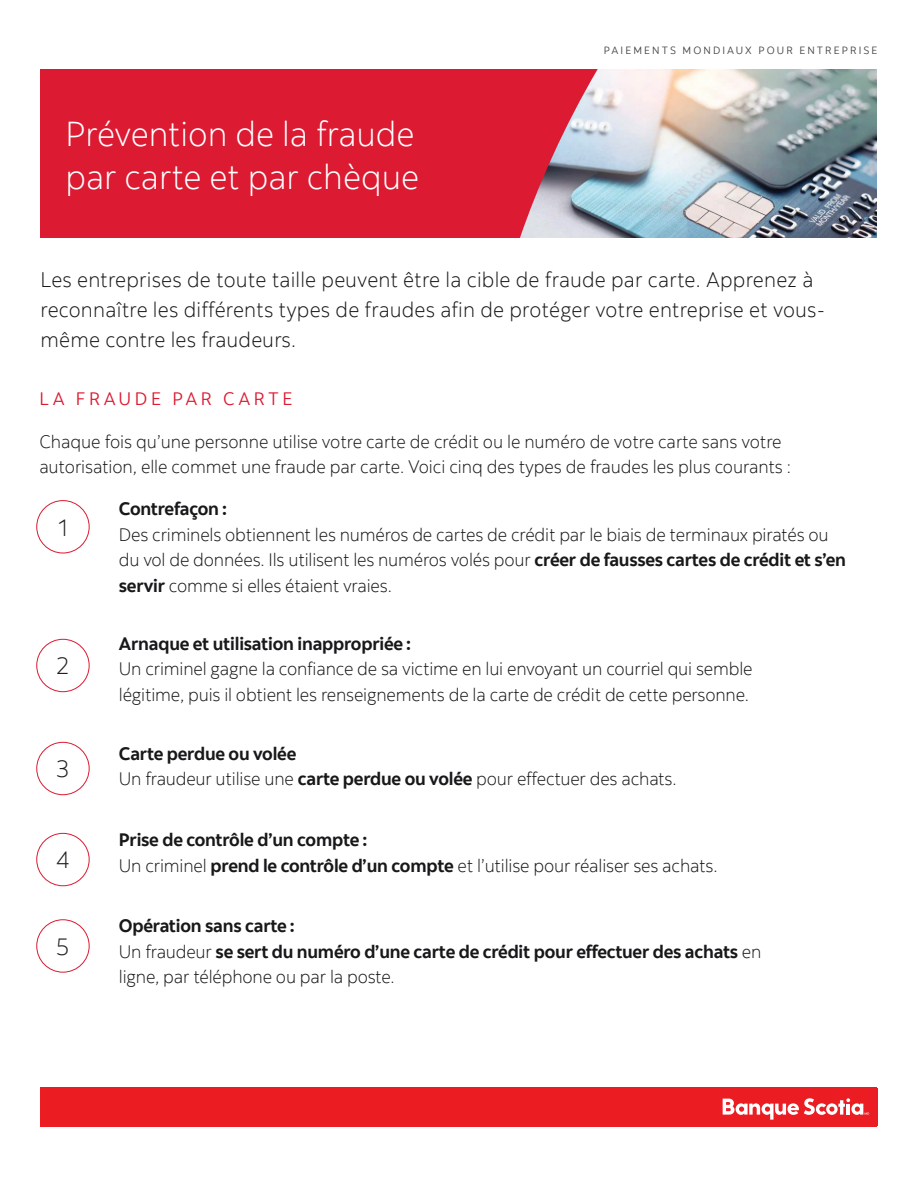
<style>
.page{position:relative;width:918px;height:1188px;background:#fff}
.page>*{position:absolute;margin:0;border:0;box-sizing:border-box;transform-origin:0 0}
.t1{font:300 34.5px/43.5px "Scotia";color:#fff}
.t2{font:300 24px "Scotia";color:#231f20}
.t3{font:300 21px/30px "Scotia";letter-spacing:.01em;color:#181719}
.t4{font:300 18px/25.5px "Scotia";letter-spacing:-.01em;color:#181719}
.t5{font:700 18px/25.5px "Scotia";letter-spacing:-.01em;color:#181719}
.t6{font:18px "Scotia";letter-spacing:.2em;color:#dc1a32}
.t7{font:10.5px "Scotia";letter-spacing:.2em;color:#464445}
.s1{font-weight:700}
.s2{font-weight:300}
</style>
<div class="page">
<img style="left:598px;top:69px;width:279px;height:168px">
<svg style="left:40px;top:69px;width:558px;height:168px;background:#d8263d"></svg>
<div style="left:36px;top:639px;width:54px;height:53px;border:1px solid #dc1a32;border-radius:50%"></div>
<div style="left:36px;top:742px;width:54px;height:53px;border:1px solid #dc1a32;border-radius:50%"></div>
<div style="left:36px;top:833px;width:54px;height:53px;border:1px solid #dc1a32;border-radius:50%"></div>
<div style="left:36px;top:919px;width:54px;height:54px;border:1px solid #dc1a32;border-radius:50%"></div>
<div style="left:36px;top:500px;width:54px;height:53px;border:1px solid #dc1a32;border-radius:50%"></div>
<div style="left:40px;top:1088px;width:838px;height:39px;background:#eb1d23"></div>
<svg style="left:723px;top:1098px;width:146px;height:22px"></svg>
<h1 class="t1" style="left:65px;top:111px;width:355px">Prévention de la fraude par carte et par chèque</h1>
<p class="t7" style="left:604px;top:44px;width:275px">PAIEMENTS MONDIAUX POUR ENTREPRISE</p>
<p class="t3" style="left:40px;top:264px;width:786px">Les entreprises de toute taille peuvent être la cible de fraude par carte. Apprenez à reconnaître les différents types de fraudes afin de protéger votre entreprise et vous&shy;même contre les fraudeurs.</p>
<p class="t6" style="left:39px;top:388px;width:255px">LA FRAUDE PAR CARTE</p>
<p class="t4" style="left:39px;top:429px;width:753px">Chaque fois qu’une personne utilise votre carte de crédit ou le numéro de votre carte sans votre autorisation, elle commet une fraude par carte. Voici cinq des types de fraudes les plus courants :</p>
<h2 class="t2" style="left:58px;top:512px;width:11px">1</h2>
<h2 class="t2" style="left:56px;top:651px;width:14px">2</h2>
<h2 class="t2" style="left:56px;top:754px;width:14px">3</h2>
<h2 class="t2" style="left:56px;top:845px;width:15px">4</h2>
<h2 class="t2" style="left:56px;top:931px;width:14px">5</h2>
<p class="t5" style="left:119px;top:496px;width:109px">Contrefaçon :</p>
<p class="t4" style="left:119px;top:522px;width:729px">Des criminels obtiennent les numéros de cartes de crédit par le biais de terminaux piratés ou du vol de données. Ils utilisent les numéros volés pour <span class="s1">créer de fausses cartes de crédit et s’en servir</span> comme si elles étaient vraies.</p>
<p class="t5" style="left:119px;top:631px;width:293px">Arnaque et utilisation inappropriée :</p>
<p class="t4" style="left:119px;top:656px;width:635px">Un criminel gagne la confiance de sa victime en lui envoyant un courriel qui semble légitime, puis il obtient les renseignements de la carte de crédit de cette personne.</p>
<p class="t4" style="left:119px;top:740px;width:559px"><span class="s1">Carte perdue ou volée<br></span>Un fraudeur utilise une <span class="s1">carte perdue ou volée</span> pour effectuer des achats.</p>
<p class="t5" style="left:119px;top:827px;width:600px">Prise de contrôle d’un compte :<br><span class="s2">Un criminel</span> prend le contrôle d’un compte <span class="s2">et l’utilise pour réaliser ses achats.</span></p>
<p class="t5" style="left:119px;top:913px;width:644px">Opération sans carte :<br><span class="s2">Un fraudeur</span> se sert du numéro d’une carte de crédit pour effectuer des achats <span class="s2">en ligne, par téléphone ou par la poste.</span></p>
</div>
